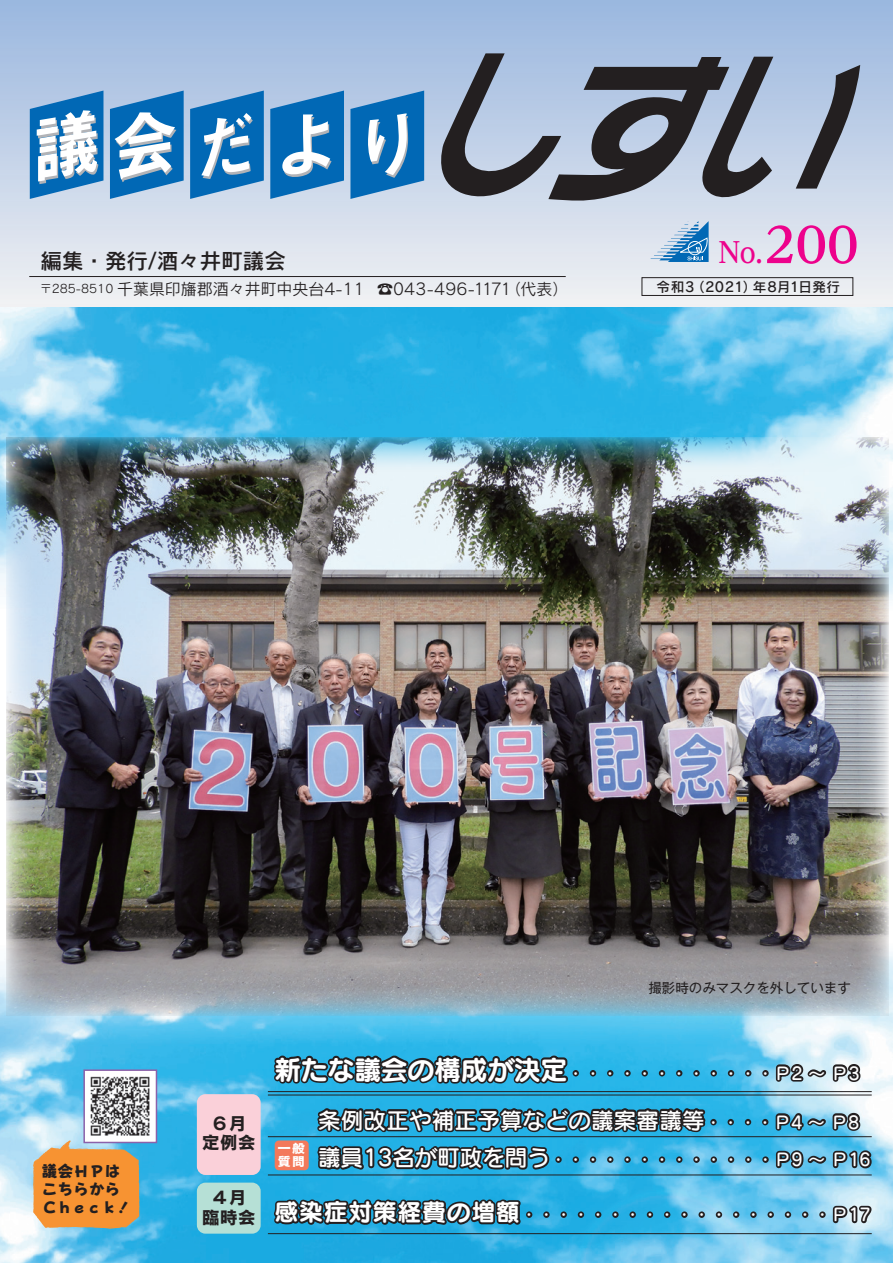
<style>
.page{position:relative;width:893px;height:1263px;background:#fff}
.page>*{position:absolute;margin:0;border:0;box-sizing:border-box;transform-origin:0 0}
.t1{font:italic 72.6px "Midashi Go MB31";color:#fff;scale:.96 1}
.t2{font:700 48.15px "UD Reimin Pro";color:#ed028c;scale:1.06 1}
.t3{font:700 28.5px "UD Reimin Pro";color:#ed028c;scale:.89 1}
.t4{font:27px "Seurat CID B";letter-spacing:-.015em;color:#fff}
.t5{font:24px "Seurat CID B";letter-spacing:.025em;color:#fff}
.t6{font:22.5px "Seurat CID DB";letter-spacing:.01em;color:#fff}
.t7{font:21.6px "Rodin CID DB";color:#231f20}
.t8{font:18px "Cezanne CID B";color:#231f20}
.t9{font:17.25px "Seurat CID DB";color:#fff}
.t10{font:16.5px "Pop Happiness CID EB";letter-spacing:-.05em;color:#231f20}
.t11{font:15.9px "Rodin CID M";color:#231f20}
.t12{font:13.65px "Rodin CID DB";letter-spacing:.025em;color:#231f20}
.t13{font:13.5px "Gothic MB101";color:#231f20}
.t14{font:12.9px "Cezanne CID B";color:#fff;scale:1.05 1}
.t15{font:11.7px "Rodin CID M";color:#231f20}
.s1{font-size:28.5px}
</style>
<div class="page">
<img style="left:0;top:307px;width:893px;height:293px">
<img style="left:0;top:952px;width:893px;height:311px">
<img style="left:6px;top:437px;width:883px;height:578px">
<hr style="left:268px;top:1233px;width:604px;height:1px;background:#231f20">
<svg style="left:728px;top:1119px;width:6px;height:6px"></svg>
<svg style="left:745px;top:1119px;width:6px;height:6px"></svg>
<svg style="left:762px;top:1119px;width:6px;height:6px"></svg>
<svg style="left:774px;top:1111px;width:88px;height:22px;background:#4d8197"></svg>
<div style="left:728px;top:1156px;width:6px;height:7px;border:4px solid #231f20;border-radius:50%"></div>
<div style="left:745px;top:1156px;width:6px;height:7px;border:4px solid #231f20;border-radius:50%"></div>
<div style="left:762px;top:1156px;width:7px;height:7px;border:4px solid #231f20;border-radius:50%"></div>
<svg style="left:774px;top:1142px;width:99px;height:32px;background:#5194b1"></svg>
<div style="left:716px;top:1211px;width:6px;height:7px;border:4px solid #231f20;border-radius:50%"></div>
<div style="left:733px;top:1211px;width:6px;height:7px;border:4px solid #231f20;border-radius:50%"></div>
<div style="left:750px;top:1211px;width:7px;height:7px;border:4px solid #231f20;border-radius:50%"></div>
<div style="left:767px;top:1211px;width:7px;height:7px;border:4px solid #231f20;border-radius:50%"></div>
<div style="left:785px;top:1211px;width:6px;height:7px;border:4px solid #231f20;border-radius:50%"></div>
<div style="left:802px;top:1211px;width:6px;height:7px;border:4px solid #231f20;border-radius:50%"></div>
<div style="left:819px;top:1211px;width:7px;height:7px;border:4px solid #231f20;border-radius:50%"></div>
<svg style="left:831px;top:1201px;width:43px;height:23px"></svg>
<svg style="left:270px;top:1045px;width:447px;height:197px;background:#2987ab"></svg>
<svg style="left:728px;top:1070px;width:6px;height:6px"></svg>
<svg style="left:745px;top:1070px;width:6px;height:6px"></svg>
<div style="left:762px;top:1070px;width:7px;height:6px;border:4px solid #231f20;border-radius:50%"></div>
<svg style="left:774px;top:1062px;width:88px;height:22px;background:#86949b"></svg>
<div style="left:0;top:0;width:893px;height:307px;background:linear-gradient(to bottom,#99b6df,#f0f1f3)"></div>
<div style="left:642px;top:277px;width:211px;height:19px;border:1px solid #231f20"></div>
<hr style="left:29px;top:276px;width:537px;height:1px;background:#231f20">
<svg style="left:796px;top:65px;width:64px;height:124px;background:#8b96a7"></svg>
<svg style="left:433px;top:53px;width:340px;height:151px;background:#828b9b"></svg>
<svg style="left:30px;top:91px;width:73px;height:108px;background:#2179bd"></svg>
<svg style="left:110px;top:91px;width:74px;height:108px;background:#227abd"></svg>
<svg style="left:190px;top:91px;width:74px;height:108px;background:#217abd"></svg>
<svg style="left:270px;top:91px;width:74px;height:108px;background:#217abd"></svg>
<svg style="left:350px;top:91px;width:74px;height:108px;background:#227abd"></svg>
<hr style="left:650px;top:259px;width:38px;height:1px;background:#0168b5">
<hr style="left:657px;top:252px;width:31px;height:1px;background:#0168b5">
<hr style="left:654px;top:255px;width:34px;height:1px;background:#0168b5">
<svg style="left:659px;top:221px;width:50px;height:41px;background:#7badd5"></svg>
<div style="left:197px;top:1094px;width:64px;height:81px;background:#fad0d9;border-radius:9px"></div>
<div style="left:275px;top:1140px;width:34px;height:30px;background:#f3795b;border-radius:4px"></div>
<div style="left:197px;top:1182px;width:64px;height:51px;background:#b6e0d6;border-radius:9px"></div>
<div style="left:84px;top:1070px;width:72px;height:72px;background:#fff"></div>
<img style="left:91px;top:1076px;width:59px;height:60px">
<div style="left:83px;top:1069px;width:74px;height:74px;border:2px solid #8c62aa"></div>
<svg style="left:33px;top:1140px;width:107px;height:89px;background:#e79d50"></svg>
<hr style="left:268px;top:1175px;width:604px;height:1px;background:#231f20">
<hr style="left:268px;top:1136px;width:604px;height:1px;background:#231f20">
<hr style="left:268px;top:1095px;width:604px;height:1px;background:#231f20">
<hr style="left:268px;top:1091px;width:604px;height:1px;background:#231f20">
<h1 class="t1" style="left:27px;top:135px;width:412px;rotate:-9deg">議会だより</h1>
<p class="t7" style="left:40px;top:247px;width:247px">編集・発行/酒々井町議会</p>
<p class="t11" style="left:117px;top:279px;width:249px">千葉県印旛郡酒々井町中央台4-11</p>
<p class="t15" style="left:40px;top:281px;width:75px">〒285-8510</p>
<p class="t11" style="left:377px;top:279px;width:136px">☎043-496-1171</p>
<p class="t11" style="left:505px;top:279px;width:65px">（代表(</p>
<h2 class="t2" style="left:755px;top:206px;width:99px"><span class="s1">.</span>200</h2>
<h3 class="t3" style="left:718px;top:229px;width:44px">No</h3>
<p class="t12" style="left:657px;top:278px;width:101px">令和（3 2021）</p>
<p class="t12" style="left:753px;top:278px;width:89px">年8月1日発行</p>
<p class="t13" style="left:648px;top:978px;width:204px">撮影時のみマスクを外しています</p>
<p class="t10" style="left:41px;top:1160px;width:81px">議会ＨＰは</p>
<p class="t10" style="left:41px;top:1178px;width:81px">こちらから</p>
<p class="t10" style="left:41px;top:1196px;width:92px">Ｃｈｅｃｋ！</p>
<p class="t8" style="left:211px;top:1112px;width:37px">６月</p>
<p class="t8" style="left:202px;top:1131px;width:55px">定例会</p>
<p class="t8" style="left:211px;top:1186px;width:37px">４月</p>
<p class="t8" style="left:202px;top:1206px;width:55px">臨時会</p>
<h3 class="t4" style="left:275px;top:1051px;width:294px">新たな議会の構成が決定</h3>
<p class="t9" style="left:567px;top:1062px;width:294px">・・・・・・・・・・・・Ｐ2 ～Ｐ3</p>
<h3 class="t6" style="left:318px;top:1105px;width:388px">条例改正や補正予算などの議案審議等</h3>
<p class="t9" style="left:550px;top:1148px;width:322px">・・・・・・・・・・・・・Ｐ9 ～Ｐ16</p>
<p class="t9" style="left:705px;top:1111px;width:156px">・・・・Ｐ4 ～Ｐ8</p>
<p class="t14" style="left:278px;top:1140px;width:28px">一般</p>
<h3 class="t6" style="left:318px;top:1143px;width:233px">議員13名が町政を問う</h3>
<p class="t9" style="left:521px;top:1203px;width:352px">・・・・・・・・・・・・・・・・・・Ｐ17</p>
<p class="t14" style="left:278px;top:1153px;width:28px">質問</p>
<h3 class="t5" style="left:275px;top:1195px;width:247px">感染症対策経費の増額</h3>
</div>
